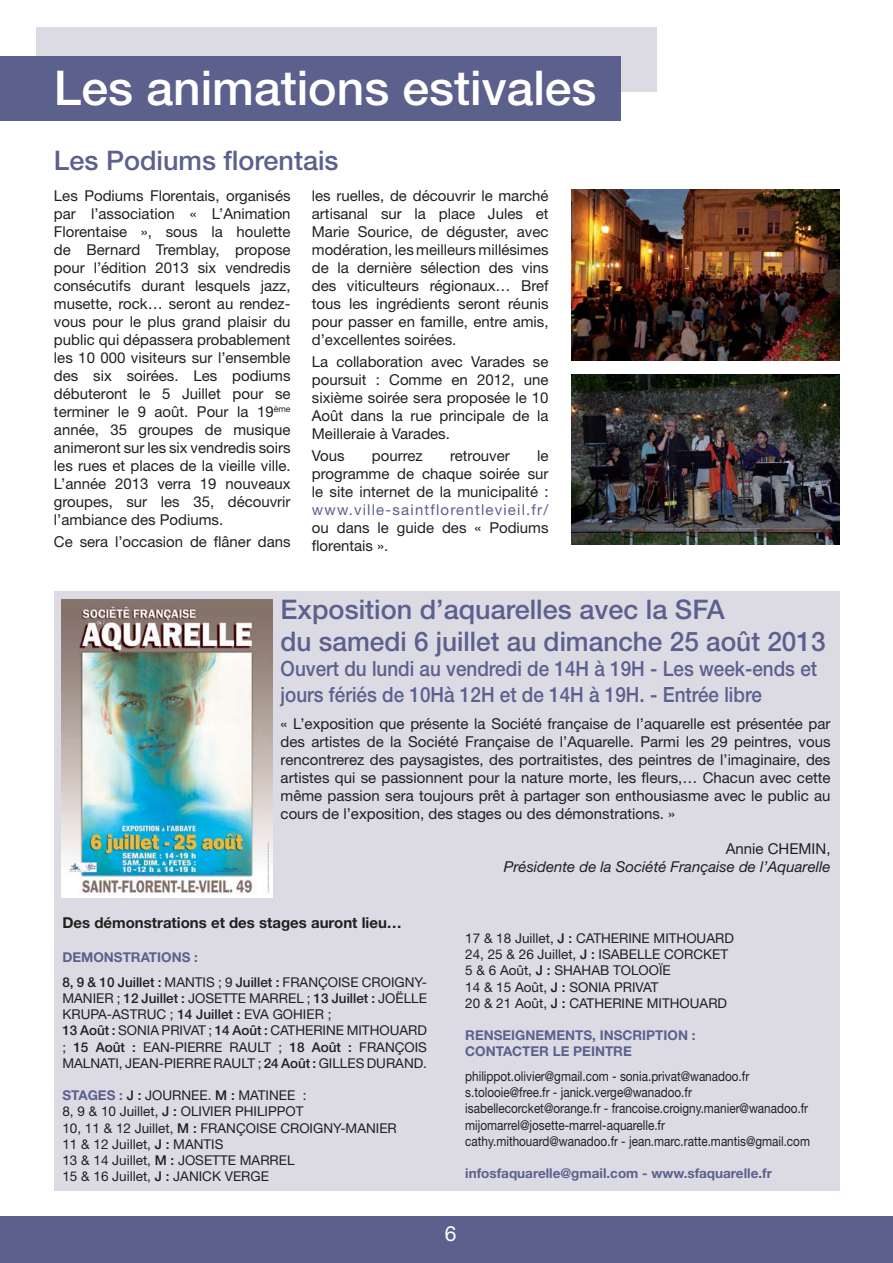
<style>
.page{position:relative;width:893px;height:1263px;background:#fff}
.page>*{position:absolute;margin:0;border:0;box-sizing:border-box;transform-origin:0 0}
.t1{font:500 48px "Helvetica Neue LT Std";color:#fff}
.t2{font:500 27px/32.4px "Helvetica Neue LT Std";color:#5c608d}
.t3{font:500 21px/25.2px "Helvetica Neue LT Std";color:#5c608d;scale:.9 1}
.t4{font:21px "Helvetica Neue LT Std";color:#fff}
.t5{font:15px/18px "Helvetica Neue LT Std";color:#231f20;text-align:justify}
.t6{font:italic 15px "Helvetica Neue LT Std";color:#231f20}
.t7{font:700 15px "Helvetica Neue LT Std";color:#231f20}
.t8{font:15px "Helvetica Neue LT Std";letter-spacing:.08em;color:#5c608d}
.t9{font:13.5px/16.2px "Helvetica Neue LT Std";color:#231f20}
.t10{font:13.5px/16.2px "Helvetica Neue LT Std";color:#231f20;scale:.87 1}
.t11{font:700 13.5px/16.2px "Helvetica Neue LT Std";color:#5c608d}
.s1{font-weight:700;color:#5c608d}
.s2{font-weight:500}
</style>
<div class="page">
<div style="left:0;top:1216px;width:893px;height:47px;background:#5c608d"></div>
<div style="left:36px;top:27px;width:621px;height:65px;background:#dcdbe4"></div>
<div style="left:0;top:56px;width:621px;height:65px;background:#5c608d"></div>
<div style="left:54px;top:591px;width:785px;height:600px;background:#dcdbe4"></div>
<img style="left:61px;top:600px;width:211px;height:297px">
<img style="left:572px;top:190px;width:267px;height:170px">
<img style="left:572px;top:374px;width:267px;height:170px">
<h1 class="t1" style="left:54px;top:71px;width:544px">Les animations estivales</h1>
<h2 class="t2" style="left:54px;top:146px;width:286px">Les Podiums florentais</h2>
<p class="t5" style="left:54px;top:188px;width:238px">Les Podiums Florentais, organisés par l’association « L’Animation Florentaise », sous la houlette de Bernard Tremblay, propose pour l’édition 2013 six vendredis consécutifs durant lesquels jazz, musette, rock… seront au rendez&shy;vous pour le plus grand plaisir du public qui dépassera probablement les 10 000 visiteurs sur l’ensemble des six soirées. Les podiums débuteront le 5 Juillet pour se terminer le 9 août. Pour la 19<sup>ème </sup>année, 35 groupes de musique animeront sur les six vendredis soirs les rues et places de la vieille ville.<br>L’année 2013 verra 19 nouveaux groupes, sur les 35, découvrir l’ambiance des Podiums.</p>
<p class="t5" style="left:54px;top:534px;width:238px">Ce sera l’occasion de flâner dans</p>
<p class="t5" style="left:312px;top:188px;width:238px">les ruelles, de découvrir le marché artisanal sur la place Jules et Marie Sourice, de déguster, avec modération, les meilleurs millésimes de la dernière sélection des vins des viticulteurs régionaux… Bref tous les ingrédients seront réunis pour passer en famille, entre amis, d’excellentes soirées.</p>
<p class="t5" style="left:312px;top:354px;width:238px">La collaboration avec Varades se poursuit : Comme en 2012, une sixième soirée sera proposée le 10<br>Août dans la rue principale de la Meilleraie à Varades.</p>
<p class="t5" style="left:312px;top:448px;width:34px">Vous</p>
<p class="t5" style="left:372px;top:448px;width:52px">pourrez</p>
<p class="t5" style="left:450px;top:448px;width:61px">retrouver</p>
<p class="t5" style="left:312px;top:448px;width:238px;text-indent:225px">le programme de chaque soirée sur le site internet de la municipalité :</p>
<p class="t8" style="left:312px;top:504px;width:238px">www.ville-saintflorentlevieil.fr/</p>
<p class="t5" style="left:312px;top:520px;width:238px">ou dans le guide des « Podiums florentais ».</p>
<h2 class="t2" style="left:281px;top:595px;width:546px">Exposition d’aquarelles avec la SFA<br>du samedi 6 juillet au dimanche 25 août 2013</h2>
<h3 class="t3" style="left:281px;top:658px;width:598px">Ouvert du lundi au vendredi de 14H à 19H - Les week-ends et jours fériés de 10Hà 12H et de 14H à 19H. - Entrée libre</h3>
<p class="t5" style="left:281px;top:716px;width:551px">« L’exposition que présente la Société française de l’aquarelle est présentée par des artistes de la Société Française de l’Aquarelle. Parmi les 29 peintres, vous rencontrerez des paysagistes, des portraitistes, des peintres de l’imaginaire, des artistes qui se passionnent pour la nature morte, les fleurs,… Chacun avec cette même passion sera toujours prêt à partager son enthousiasme avec le public au cours de l’exposition, des stages ou des démonstrations. »</p>
<p class="t5" style="left:726px;top:841px;width:106px">Annie CHEMIN,</p>
<p class="t6" style="left:504px;top:862px;width:328px">Présidente de la Société Française de l’Aquarelle</p>
<p class="t7" style="left:62px;top:917px;width:341px">Des démonstrations et des stages auront lieu…</p>
<p class="t9" style="left:62px;top:946px;width:366px;line-height:24.8px"><span class="s1">DEMONSTRATIONS :<br></span><span class="s2">8, 9 &amp; 10 Juillet :</span> MANTIS ; 9 <span class="s2">Juillet :</span> FRANÇOISE CROIGNY-</p>
<p class="t9" style="left:62px;top:991px;width:366px">MANIER ; <span class="s2">12 Juillet :</span> JOSETTE MARREL ; <span class="s2">13 Juillet :</span> JOËLLE KRUPA-ASTRUC ; <span class="s2">14 Juillet :</span> EVA GOHIER ;<br><span class="s2">13 Août :</span> SONIA PRIVAT ; <span class="s2">14 Août :</span> CATHERINE MITHOUARD ; <span class="s2">15 Août :</span> EAN-PIERRE RAULT ; <span class="s2">18 Août :</span> FRANÇOIS MALNATI, JEAN-PIERRE RAULT ; <span class="s2">24 Août :</span> GILLES DURAND.</p>
<p class="t9" style="left:62px;top:1088px;width:336px"><span class="s1">STAGES :</span> <span class="s2">J :</span> JOURNEE. <span class="s2">M :</span> MATINEE :<br>8, 9 &amp; 10 Juillet, <span class="s2">J :</span> OLIVIER PHILIPPOT<br>10, 11 &amp; 12 Juillet, <span class="s2">M :</span> FRANÇOISE CROIGNY-MANIER 11 &amp; 12 Juillet, <span class="s2">J :</span> MANTIS<br>13 &amp; 14 Juillet, <span class="s2">M :</span> JOSETTE MARREL<br>15 &amp; 16 Juillet, <span class="s2">J :</span> JANICK VERGE</p>
<p class="t9" style="left:465px;top:931px;width:270px">17 &amp; 18 Juillet, <span class="s2">J :</span> CATHERINE MITHOUARD 24, 25 &amp; 26 Juillet, <span class="s2">J :</span> ISABELLE CORCKET 5 &amp; 6 Août, <span class="s2">J :</span> SHAHAB TOLOOÏE<br>14 &amp; 15 Août, <span class="s2">J :</span> SONIA PRIVAT<br>20 &amp; 21 Août, <span class="s2">J :</span> CATHERINE MITHOUARD</p>
<p class="t11" style="left:465px;top:1028px;width:232px">RENSEIGNEMENTS, INSCRIPTION :<br>CONTACTER LE PEINTRE</p>
<p class="t10" style="left:465px;top:1069px;width:398px">philippot.olivier@gmail.com - sonia.privat@wanadoo.fr s.tolooie@free.fr - janick.verge@wanadoo.fr isabellecorcket@orange.fr - francoise.croigny.manier@wanadoo.fr mijomarrel@josette-marrel-aquarelle.fr cathy.mithouard@wanadoo.fr - jean.marc.ratte.mantis@gmail.com</p>
<p class="t11" style="left:465px;top:1167px;width:308px">infosfaquarelle@gmail.com - www.sfaquarelle.fr</p>
<h3 class="t4" style="left:445px;top:1225px;width:13px">6</h3>
</div>
